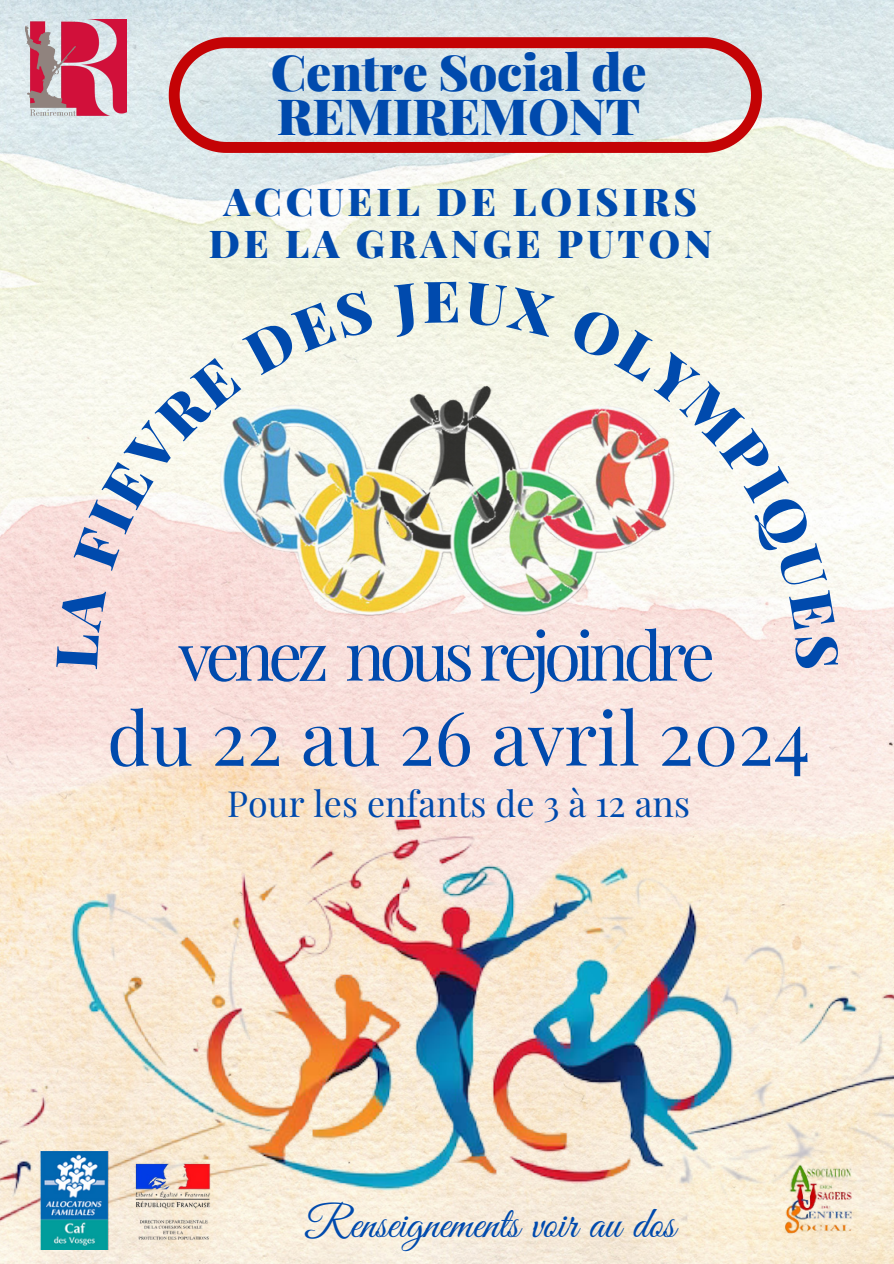
<style>
.page{position:relative;width:894px;height:1264px;background:#fff}
.page>*{position:absolute;margin:0;border:0;box-sizing:border-box;transform-origin:0 0}
.t1{font:73.95px "Playfair Display";color:#004aad}
.t2{font:67.2px "Playfair Display";letter-spacing:-.085em;color:#004aad}
.t3{font:900 49.95px/43.8px "Playfair Display";letter-spacing:-.005em;color:#004aad}
.t4{font:44.85px "Great Vibes";color:#004aad}
.t5{font:900 38.4px/42.2px "Playfair Display";letter-spacing:.1em;color:#004aad;text-align:center}
.t6{font:35.85px "Playfair Display";color:#004aad}
</style>
<div class="page">
<img style="left:0;top:0;width:893px;height:659px">
<img style="left:25px;top:20px;width:102px;height:100px">
<img style="left:0;top:659px;width:893px;height:604px">
<img style="left:778px;top:1160px;width:88px;height:83px">
<img style="left:135px;top:1162px;width:75px;height:79px">
<img style="left:25px;top:1151px;width:98px;height:98px">
<img style="left:210px;top:334px;width:358px;height:287px">
<svg style="left:169px;top:37px;width:592px;height:116px;background:#d4b7b9"></svg>
<svg style="left:56px;top:584px;width:50px;height:85px;background:#f8dad7"></svg>
<svg style="left:73px;top:289px;width:301px;height:282px"></svg>
<svg style="left:391px;top:281px;width:67px;height:56px;background:#f1f3e0"></svg>
<svg style="left:464px;top:281px;width:94px;height:56px;background:#f0f2df"></svg>
<svg style="left:568px;top:305px;width:267px;height:324px"></svg>
<svg style="left:794px;top:636px;width:45px;height:32px"></svg>
<h3 class="t3" style="left:270px;top:48px;width:377px">Centre Social de<br>REMIREMONT</h3>
<p class="t5" style="left:209px;top:178px;width:504px">ACCUEIL DE LOISIRS<br>DE LA GRANGE PUTON</p>
<p class="t2" style="left:178px;top:608px;width:538px">venez nous rejoindre</p>
<h1 class="t1" style="left:107px;top:685px;width:704px">du 22 au 26 avril 2024</h1>
<p class="t6" style="left:227px;top:778px;width:464px">Pour les enfants de 3 à 12 ans</p>
<p class="t4" style="left:304px;top:1198px;width:372px">Renseignements voir au dos</p>
</div>
